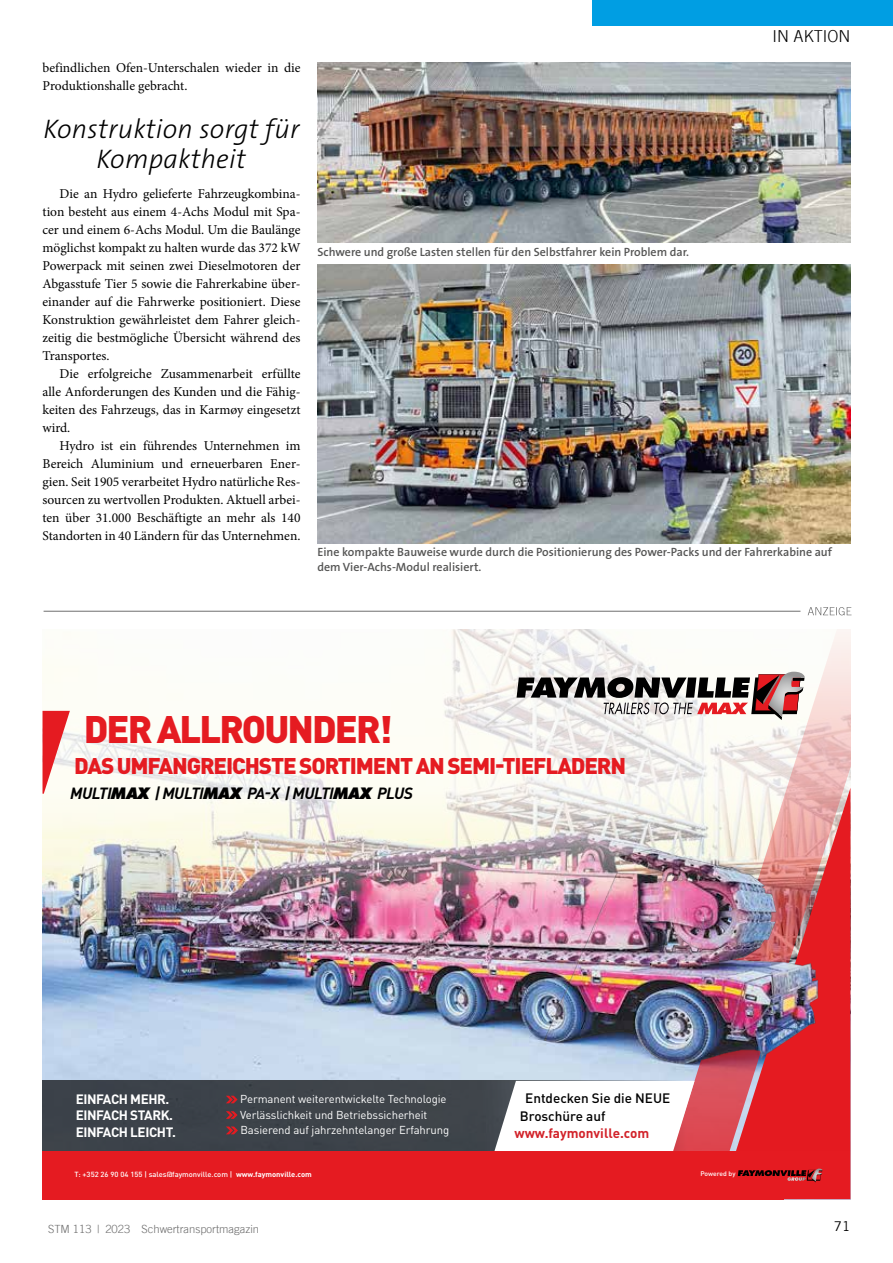
<style>
.page{position:relative;width:893px;height:1263px;background:#fff}
.page>*{position:absolute;margin:0;border:0;box-sizing:border-box;transform-origin:0 0}
.t1{font:900 37.95px "DIN Pro";letter-spacing:-.05em;color:#e51b21}
.t2{font:italic 300 27px/30px "The Sans B W3";letter-spacing:.01em;color:#000;text-align:center}
.t3{font:900 22.5px "DIN Pro";letter-spacing:-.05em;color:#e51b21}
.t4{font:300 16.5px "Trade Gothic LT";color:#000}
.t5{font:italic 700 16.05px "DIN Pro";letter-spacing:-.03em;color:#000}
.t6{font:13.5px/18px "Minion Pro";color:#000;text-align:justify}
.t7{font:700 13.5px/16.4px "DIN Pro";letter-spacing:-.03em;color:#fff}
.t8{font:500 13.5px/17.5px "DIN Pro";color:#000}
.t9{font:700 13.5px "DIN Pro";color:#d2232a}
.t10{font:13.5px "Trade Gothic LT";color:#000}
.t11{font:600 12px/15px "The Sans B W6";color:#565655}
.t12{font:11.4px/15.5px "DIN Pro";letter-spacing:-.01em;color:#fff}
.t13{font:300 11.25px "Trade Gothic LT";color:#6e6e6e}
.t14{font:500 7.35px "DIN Pro";color:#fff}
.t15{font:500 6.6px "DIN Pro";letter-spacing:-.005em;color:#fff}
.s1{font-family:"Futura BT";font-weight:900}
.s2{font-weight:700}
</style>
<div class="page">
<div style="left:592px;top:0;width:301px;height:26px;background:#009ee3"></div>
<img style="left:317px;top:265px;width:533px;height:278px">
<img style="left:317px;top:62px;width:533px;height:181px">
<svg style="left:808px;top:607px;width:43px;height:8px"></svg>
<hr style="left:44px;top:611px;width:756px;height:1px;background:#6e6e6e">
<img style="left:43px;top:629px;width:582px;height:452px">
<div style="left:43px;top:1151px;width:740px;height:48px;background:#e51b21"></div>
<img style="left:625px;top:629px;width:225px;height:570px">
<svg style="left:517px;top:672px;width:288px;height:48px"></svg>
<svg style="left:738px;top:1168px;width:84px;height:14px"></svg>
<svg style="left:43px;top:711px;width:27px;height:83px"></svg>
<svg style="left:43px;top:1081px;width:807px;height:70px;fill:#3e434a"></svg>
<svg style="left:494px;top:1081px;width:201px;height:70px"></svg>
<svg style="left:226px;top:1096px;width:12px;height:7px"></svg>
<svg style="left:226px;top:1111px;width:12px;height:8px"></svg>
<svg style="left:226px;top:1126px;width:12px;height:8px"></svg>
<p class="t6" style="left:43px;top:59px;width:259px">befindlichen Ofen-Unterschalen wieder in die<br>Produktionshalle gebracht.</p>
<h2 class="t2" style="left:44px;top:115px;width:257px">Konstruktion sorgt für<br>Kompaktheit</h2>
<p class="t6" style="left:43px;top:185px;width:259px;text-indent:17px">Die an Hydro gelieferte Fahrzeugkombina&shy;tion besteht aus einem 4-Achs Modul mit Spa&shy;cer und einem 6-Achs Modul. Um die Baulänge möglichst kompakt zu halten wurde das 372 kW Powerpack mit seinen zwei Dieselmotoren der Abgasstufe Tier 5 sowie die Fahrerkabine über&shy;einander auf die Fahrwerke positioniert. Diese Konstruktion gewährleistet dem Fahrer gleich&shy;zeitig die bestmögliche Übersicht während des Transportes.</p>
<p class="t6" style="left:43px;top:365px;width:259px;text-indent:17px">Die erfolgreiche Zusammenarbeit erfüllte alle Anforderungen des Kunden und die Fähig&shy;keiten des Fahrzeugs, das in Karmøy eingesetzt wird.</p>
<p class="t6" style="left:43px;top:437px;width:259px;text-indent:17px">Hydro ist ein führendes Unternehmen im Bereich Aluminium und erneuerbaren Ener&shy;gien. Seit 1905 verarbeitet Hydro natürliche Res&shy;sourcen zu wertvollen Produkten. Aktuell arbei&shy;ten über 31.000 Beschäftigte an mehr als 140<br>Standorten in 40 Ländern für das Unternehmen.</p>
<p class="t11" style="left:317px;top:245px;width:373px">Schwere und große Lasten stellen für den Selbstfahrer kein Problem dar.</p>
<p class="t4" style="left:772px;top:26px;width:79px">IN AKTION</p>
<p class="t11" style="left:317px;top:545px;width:516px">Eine kompakte Bauweise wurde durch die Positionierung des Power-Packs und der Fahrerkabine auf dem Vier-Achs-Modul realisiert.</p>
<h1 class="t1" style="left:84px;top:696px;width:310px">DER ALLROUNDER!</h1>
<h3 class="t3" style="left:74px;top:746px;width:553px">DAS UMFANGREICHSTE SORTIMENT AN SEMI-TIEFLADERN</h3>
<p class="t5" style="left:70px;top:780px;width:344px">MULTI<span class="s1">MAX</span> | MULTI<span class="s1">MAX</span> PA-X | MULTI<span class="s1">MAX</span> PLUS</p>
<p class="t7" style="left:76px;top:1089px;width:102px">EINFACH MEHR.<br>EINFACH STARK.<br>EINFACH LEICHT.</p>
<p class="t12" style="left:240px;top:1090px;width:211px">Permanent weiterentwickelte Technologie<br>Verlässlichkeit und Betriebssicherheit<br>Basierend auf jahrzehntelanger Erfahrung</p>
<p class="t8" style="left:520px;top:1088px;width:152px;text-indent:5px">Entdecken Sie die NEUE<br>Broschüre auf</p>
<p class="t9" style="left:514px;top:1122px;width:136px">www.faymonville.com</p>
<p class="t14" style="left:75px;top:1168px;width:239px">T: +352 26 90 04 155 | sales@faymonville.com | <span class="s2">www.faymonville.com</span></p>
<p class="t15" style="left:700px;top:1168px;width:37px">Powered by</p>
<p class="t13" style="left:48px;top:1222px;width:212px">STM 113 | 2023 Schwertransportmagazin</p>
<p class="t10" style="left:834px;top:1218px;width:18px">71</p>
</div>
